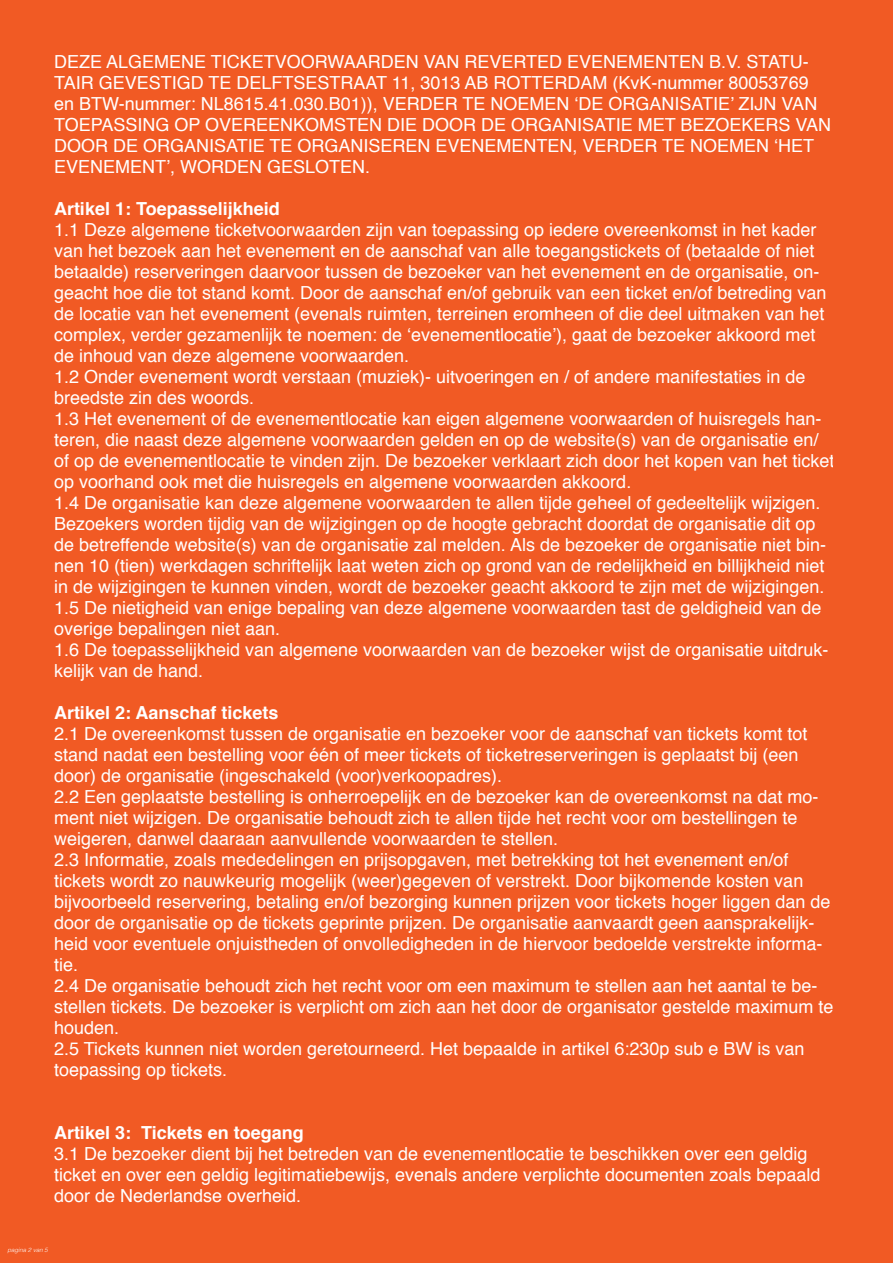
<style>
.page{position:relative;width:893px;height:1263px;background:#f15a24}
.page>*{position:absolute;margin:0;border:0;box-sizing:border-box;transform-origin:0 0}
.t1{font:18px/21px "Helvetica";color:#fff}
.t2{font:700 18px "Helvetica";color:#fff}
.t3{font:italic 300 6px "Helvetica";color:#fff}
</style>
<div class="page">
<p class="t1" style="left:54px;top:51px;width:779px">DEZE ALGEMENE TICKETVOORWAARDEN VAN REVERTED EVENEMENTEN B.V. STATU-TAIR GEVESTIGD TE DELFTSESTRAAT 11, 3013 AB ROTTERDAM (KvK-nummer 80053769 en BTW-nummer: NL8615.41.030.B01)), VERDER TE NOEMEN ‘DE ORGANISATIE’ ZIJN VAN TOEPASSING OP OVEREENKOMSTEN DIE DOOR DE ORGANISATIE MET BEZOEKERS VAN DOOR DE ORGANISATIE TE ORGANISEREN EVENEMENTEN, VERDER TE NOEMEN ‘HET EVENEMENT’, WORDEN GESLOTEN.</p>
<p class="t2" style="left:54px;top:194px;width:227px">Artikel 1: Toepasselijkheid</p>
<p class="t1" style="left:54px;top:219px;width:782px">1.1 Deze algemene ticketvoorwaarden zijn van toepassing op iedere overeenkomst in het kader van het bezoek aan het evenement en de aanschaf van alle toegangstickets of (betaalde of niet betaalde) reserveringen daarvoor tussen de bezoeker van het evenement en de organisatie, on&shy;geacht hoe die tot stand komt. Door de aanschaf en/of gebruik van een ticket en/of betreding van de locatie van het evenement (evenals ruimten, terreinen eromheen of die deel uitmaken van het complex, verder gezamenlijk te noemen: de ‘evenementlocatie’), gaat de bezoeker akkoord met de inhoud van deze algemene voorwaarden.<br>1.2 Onder evenement wordt verstaan (muziek)- uitvoeringen en / of andere manifestaties in de breedste zin des woords.<br>1.3 Het evenement of de evenementlocatie kan eigen algemene voorwaarden of huisregels han&shy;teren, die naast deze algemene voorwaarden gelden en op de website(s) van de organisatie en/ of op de evenementlocatie te vinden zijn. De bezoeker verklaart zich door het kopen van het ticket op voorhand ook met die huisregels en algemene voorwaarden akkoord.<br>1.4 De organisatie kan deze algemene voorwaarden te allen tijde geheel of gedeeltelijk wijzigen.<br>Bezoekers worden tijdig van de wijzigingen op de hoogte gebracht doordat de organisatie dit op de betreffende website(s) van de organisatie zal melden. Als de bezoeker de organisatie niet bin&shy;nen 10 (tien) werkdagen schriftelijk laat weten zich op grond van de redelijkheid en billijkheid niet in de wijzigingen te kunnen vinden, wordt de bezoeker geacht akkoord te zijn met de wijzigingen.<br>1.5 De nietigheid van enige bepaling van deze algemene voorwaarden tast de geldigheid van de overige bepalingen niet aan.<br>1.6 De toepasselijkheid van algemene voorwaarden van de bezoeker wijst de organisatie uitdruk&shy;kelijk van de hand.</p>
<p class="t2" style="left:54px;top:698px;width:226px">Artikel 2: Aanschaf tickets</p>
<p class="t1" style="left:54px;top:723px;width:781px">2.1 De overeenkomst tussen de organisatie en bezoeker voor de aanschaf van tickets komt tot stand nadat een bestelling voor één of meer tickets of ticketreserveringen is geplaatst bij (een door) de organisatie (ingeschakeld (voor)verkoopadres).<br>2.2 Een geplaatste bestelling is onherroepelijk en de bezoeker kan de overeenkomst na dat mo&shy;ment niet wijzigen. De organisatie behoudt zich te allen tijde het recht voor om bestellingen te weigeren, danwel daaraan aanvullende voorwaarden te stellen.<br>2.3 Informatie, zoals mededelingen en prijsopgaven, met betrekking tot het evenement en/of tickets wordt zo nauwkeurig mogelijk (weer)gegeven of verstrekt. Door bijkomende kosten van bijvoorbeeld reservering, betaling en/of bezorging kunnen prijzen voor tickets hoger liggen dan de door de organisatie op de tickets geprinte prijzen. De organisatie aanvaardt geen aansprakelijk&shy;heid voor eventuele onjuistheden of onvolledigheden in de hiervoor bedoelde verstrekte informa&shy;tie.<br>2.4 De organisatie behoudt zich het recht voor om een maximum te stellen aan het aantal te be&shy;stellen tickets. De bezoeker is verplicht om zich aan het door de organisator gestelde maximum te houden.<br>2.5 Tickets kunnen niet worden geretourneerd. Het bepaalde in artikel 6:230p sub e BW is van toepassing op tickets.</p>
<p class="t2" style="left:54px;top:1118px;width:251px">Artikel 3: Tickets en toegang</p>
<p class="t1" style="left:54px;top:1143px;width:768px">3.1 De bezoeker dient bij het betreden van de evenementlocatie te beschikken over een geldig ticket en over een geldig legitimatiebewijs, evenals andere verplichte documenten zoals bepaald door de Nederlandse overheid.</p>
<p class="t3" style="left:8px;top:1245px;width:42px">pagina 2 van 5</p>
</div>
